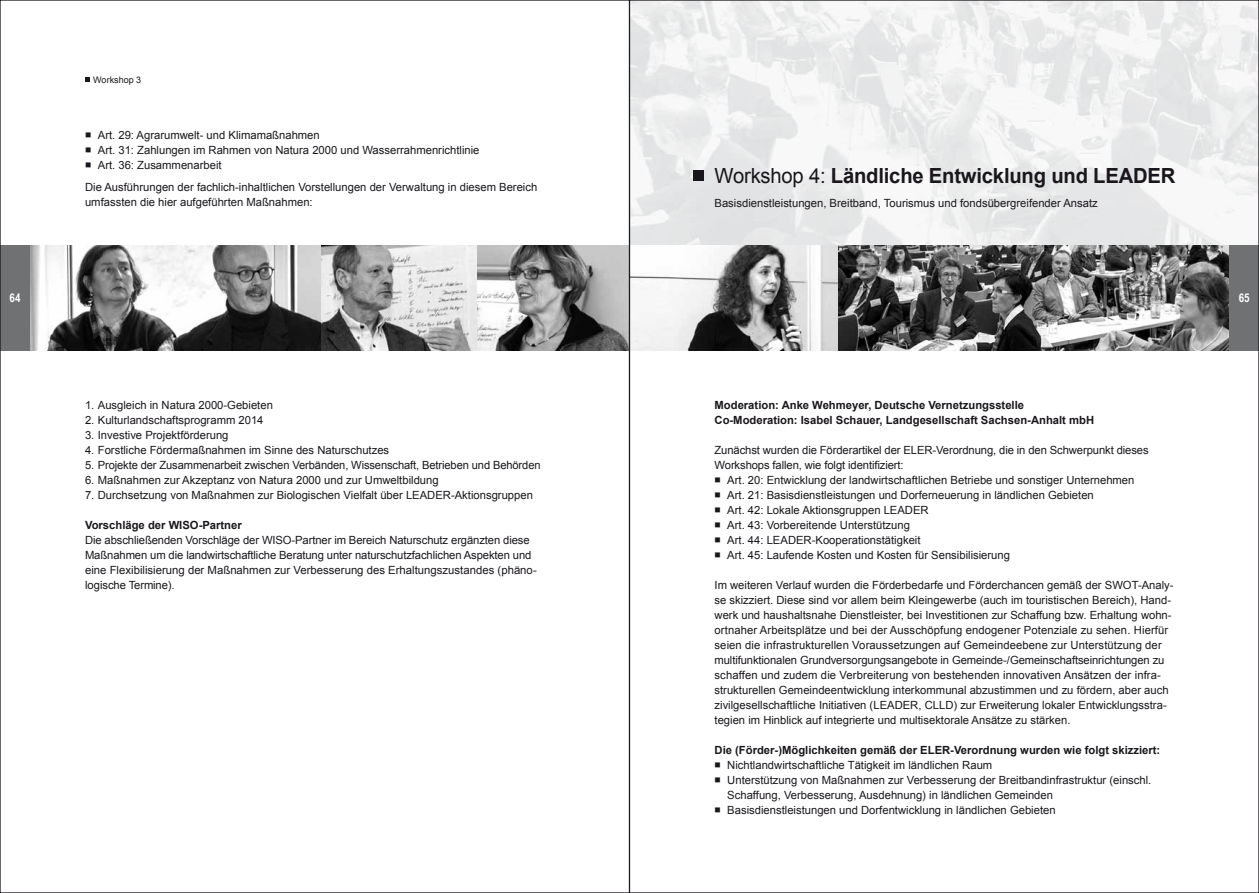
<style>
.page{position:relative;width:1259px;height:893px;background:#fff}
.page>*{position:absolute;margin:0;border:0;box-sizing:border-box;transform-origin:0 0}
.t1{font:700 20.85px "Arial";letter-spacing:-.01em;color:#1a171c}
.t2{font:700 12px "Arial Narrow";color:#fff}
.t3{font:11.25px/15px "Arial";color:#1a171c}
.t4{font:700 11.25px/15px "Arial";color:#1a171c}
.t5{font:9px "Arial";color:#1a171c}
.s1{font-weight:400}
</style>
<div class="page">
<svg style="left:85px;top:78px;width:5px;height:4px"></svg>
<img style="left:30px;top:246px;width:291px;height:105px">
<img style="left:476px;top:246px;width:151px;height:105px">
<img style="left:321px;top:246px;width:155px;height:105px">
<img style="left:631px;top:2px;width:626px;height:244px">
<svg style="left:631px;top:246px;width:207px;height:105px"></svg>
<div style="left:693px;top:170px;width:11px;height:11px;background:#1a171c"></div>
<img style="left:838px;top:246px;width:391px;height:105px">
<div style="left:1229px;top:246px;width:30px;height:105px;background:#707173"></div>
<div style="left:0;top:246px;width:30px;height:105px;background:#707173"></div>
<p class="t5" style="left:93px;top:74px;width:49px">Workshop 3</p>
<p class="t3" style="left:98px;top:128px;width:383px">Art. 29: Agrarumwelt- und Klimamaßnahmen<br>Art. 31: Zahlungen im Rahmen von Natura 2000 und Wasserrahmenrichtlinie<br>Art. 36: Zusammenarbeit</p>
<p class="t3" style="left:85px;top:179px;width:454px">Die Ausführungen der fachlich-inhaltlichen Vorstellungen der Verwaltung in diesem Bereich umfassten die hier aufgeführten Maßnahmen:</p>
<h1 class="t1" style="left:714px;top:162px;width:462px"><span class="s1">Workshop 4:</span> Ländliche Entwicklung und LEADER</h1>
<p class="t3" style="left:714px;top:196px;width:385px">Basisdienstleistungen, Breitband, Tourismus und fondsübergreifender Ansatz</p>
<p class="t2" style="left:10px;top:289px;width:12px">64</p>
<p class="t2" style="left:1238px;top:288px;width:12px">65</p>
<p class="t3" style="left:85px;top:398px;width:189px">1. Ausgleich in Natura 2000-Gebieten</p>
<p class="t3" style="left:85px;top:413px;width:180px">2. Kulturlandschaftsprogramm 2014</p>
<p class="t3" style="left:85px;top:428px;width:145px">3. Investive Projektförderung</p>
<p class="t3" style="left:85px;top:443px;width:306px">4. Forstliche Fördermaßnahmen im Sinne des Naturschutzes</p>
<p class="t3" style="left:85px;top:458px;width:457px">5. Projekte der Zusammenarbeit zwischen Verbänden, Wissenschaft, Betrieben und Behörden</p>
<p class="t3" style="left:85px;top:473px;width:355px">6. Maßnahmen zur Akzeptanz von Natura 2000 und zur Umweltbildung</p>
<p class="t3" style="left:85px;top:488px;width:449px">7. Durchsetzung von Maßnahmen zur Biologischen Vielfalt über LEADER-Aktionsgruppen</p>
<p class="t4" style="left:85px;top:518px;width:158px">Vorschläge der WISO-Partner</p>
<p class="t3" style="left:85px;top:533px;width:453px">Die abschließenden Vorschläge der WISO-Partner im Bereich Naturschutz ergänzten diese Maßnahmen um die landwirtschaftliche Beratung unter naturschutzfachlichen Aspekten und eine Flexibilisierung der Maßnahmen zur Verbesserung des Erhaltungszustandes (phäno&shy;logische Termine).</p>
<p class="t4" style="left:714px;top:398px;width:381px">Moderation: Anke Wehmeyer, Deutsche Vernetzungsstelle<br>Co-Moderation: Isabel Schauer, Landgesellschaft Sachsen-Anhalt mbH</p>
<p class="t3" style="left:714px;top:443px;width:435px">Zunächst wurden die Förderartikel der ELER-Verordnung, die in den Schwerpunkt dieses<br>Workshops fallen, wie folgt identifiziert:</p>
<p class="t3" style="left:727px;top:473px;width:409px">Art. 20: Entwicklung der landwirtschaftlichen Betriebe und sonstiger Unternehmen Art. 21: Basisdienstleistungen und Dorferneuerung in ländlichen Gebieten<br>Art. 42: Lokale Aktionsgruppen LEADER<br>Art. 43: Vorbereitende Unterstützung<br>Art. 44: LEADER-Kooperationstätigkeit<br>Art. 45: Laufende Kosten und Kosten für Sensibilisierung</p>
<p class="t3" style="left:714px;top:578px;width:460px">Im weiteren Verlauf wurden die Förderbedarfe und Förderchancen gemäß der SWOT-Analy&shy;se skizziert. Diese sind vor allem beim Kleingewerbe (auch im touristischen Bereich), Hand&shy;werk und haushaltsnahe Dienstleister, bei Investitionen zur Schaffung bzw. Erhaltung wohn&shy;ortnaher Arbeitsplätze und bei der Ausschöpfung endogener Potenziale zu sehen. Hierfür seien die infrastrukturellen Voraussetzungen auf Gemeindeebene zur Unterstützung der multifunktionalen Grundversorgungsangebote in Gemeinde-/ Gemeinschaftseinrichtungen zu schaffen und zudem die Verbreiterung von bestehenden innovativen Ansätzen der infra&shy;strukturellen Gemeindeentwicklung interkommunal abzustimmen und zu fördern, aber auch zivilgesellschaftliche Initiativen (LEADER, CLLD) zur Erweiterung lokaler Entwicklungsstra&shy;tegien im Hinblick auf integrierte und multisektorale Ansätze zu stärken.</p>
<p class="t4" style="left:714px;top:743px;width:447px">Die (Förder-)Möglichkeiten gemäß der ELER-Verordnung wurden wie folgt skizziert:</p>
<p class="t3" style="left:727px;top:758px;width:425px">Nichtlandwirtschaftliche Tätigkeit im ländlichen Raum<br>Unterstützung von Maßnahmen zur Verbesserung der Breitbandinfrastruktur (einschl.<br>Schaffung, Verbesserung, Ausdehnung) in ländlichen Gemeinden Basisdienstleistungen und Dorfentwicklung in ländlichen Gebieten</p>
</div>
